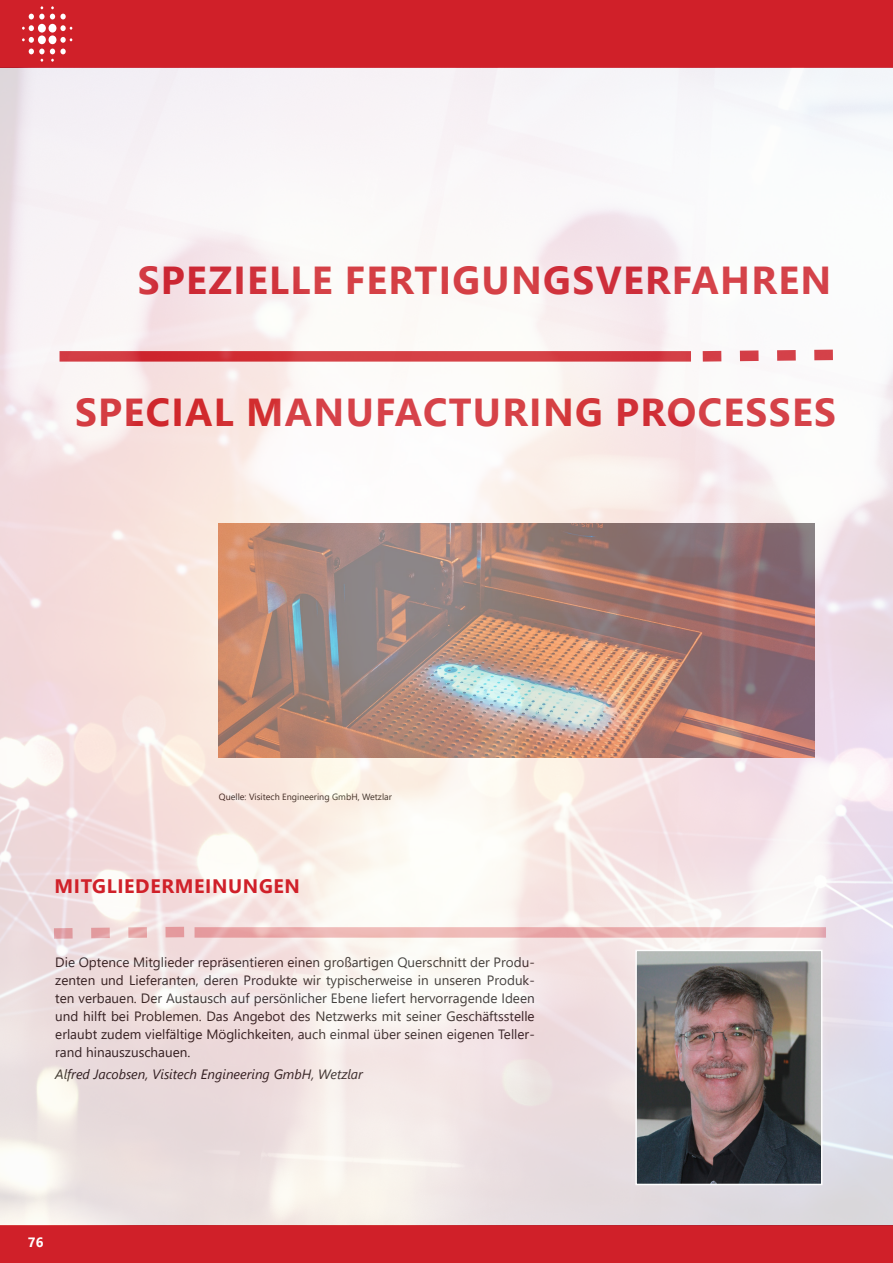
<style>
.page{position:relative;width:893px;height:1263px;background:#fff}
.page>*{position:absolute;margin:0;border:0;box-sizing:border-box;transform-origin:0 0}
.Deckblatt_Titel{font:700 39px "Segoe UI";letter-spacing:.035em;color:#d02029}
.t1{font:700 19.5px "Segoe UI";letter-spacing:.035em;color:#d02029}
.Fließtext{font:13.5px/18px "Segoe UI";color:#231f20;text-align:justify}
.Fließtext-2{font:italic 13.5px "Segoe UI";color:#231f20}
.Fließtext-3{font:700 13.5px "Segoe UI";color:#fff}
.Fließtext-4{font:9px "Segoe UI";color:#231f20}
</style>
<div class="page">
<div style="left:0;top:0;width:893px;height:68px;background:#d02029"></div>
<div style="left:0;top:1226px;width:893px;height:37px;background:#d02029"></div>
<img style="left:0;top:68px;width:893px;height:1158px">
<img style="left:638px;top:953px;width:181px;height:229px">
<div style="left:635px;top:950px;width:187px;height:235px;border:2px solid #fff"></div>
<svg style="left:22px;top:25px;width:12px;height:6px"></svg>
<svg style="left:22px;top:37px;width:12px;height:6px"></svg>
<div style="left:38px;top:35px;width:8px;height:9px;background:#fff;border-radius:50%"></div>
<svg style="left:60px;top:25px;width:12px;height:6px"></svg>
<svg style="left:29px;top:6px;width:37px;height:13px"></svg>
<svg style="left:60px;top:37px;width:12px;height:6px"></svg>
<div style="left:38px;top:24px;width:8px;height:9px;background:#fff;border-radius:50%"></div>
<svg style="left:29px;top:49px;width:37px;height:13px"></svg>
<div style="left:49px;top:35px;width:7px;height:9px;background:#fff;border-radius:50%"></div>
<div style="left:49px;top:24px;width:7px;height:9px;background:#fff;border-radius:50%"></div>
<p class="Deckblatt_Titel" style="left:138px;top:243px;width:695px">SPEZIELLE FERTIGUNGSVERFAHREN</p>
<p class="Deckblatt_Titel" style="left:75px;top:375px;width:762px">SPECIAL MANUFACTURING PROCESSES</p>
<p class="Fließtext-4" style="left:219px;top:788px;width:174px">Quelle: Visitech Engineering GmbH, Wetzlar</p>
<p class="t1" style="left:55px;top:867px;width:247px">MITGLIEDERMEINUNGEN</p>
<p class="Fließtext" style="left:55px;top:951px;width:481px">Die Optence Mitglieder repräsentieren einen großartigen Querschnitt der Produ&shy;zenten und Lieferanten, deren Produkte wir typischerweise in unseren Produk&shy;ten verbauen. Der Austausch auf persönlicher Ebene liefert hervorragende Ideen und hilft bei Problemen. Das Angebot des Netzwerks mit seiner Geschäftsstelle erlaubt zudem vielfältige Möglichkeiten, auch einmal über seinen eigenen Teller&shy;rand hinauszuschauen.</p>
<p class="Fließtext-2" style="left:55px;top:1061px;width:309px">Alfred Jacobsen, Visitech Engineering GmbH, Wetzlar</p>
<p class="Fließtext-3" style="left:28px;top:1230px;width:17px">76</p>
</div>
